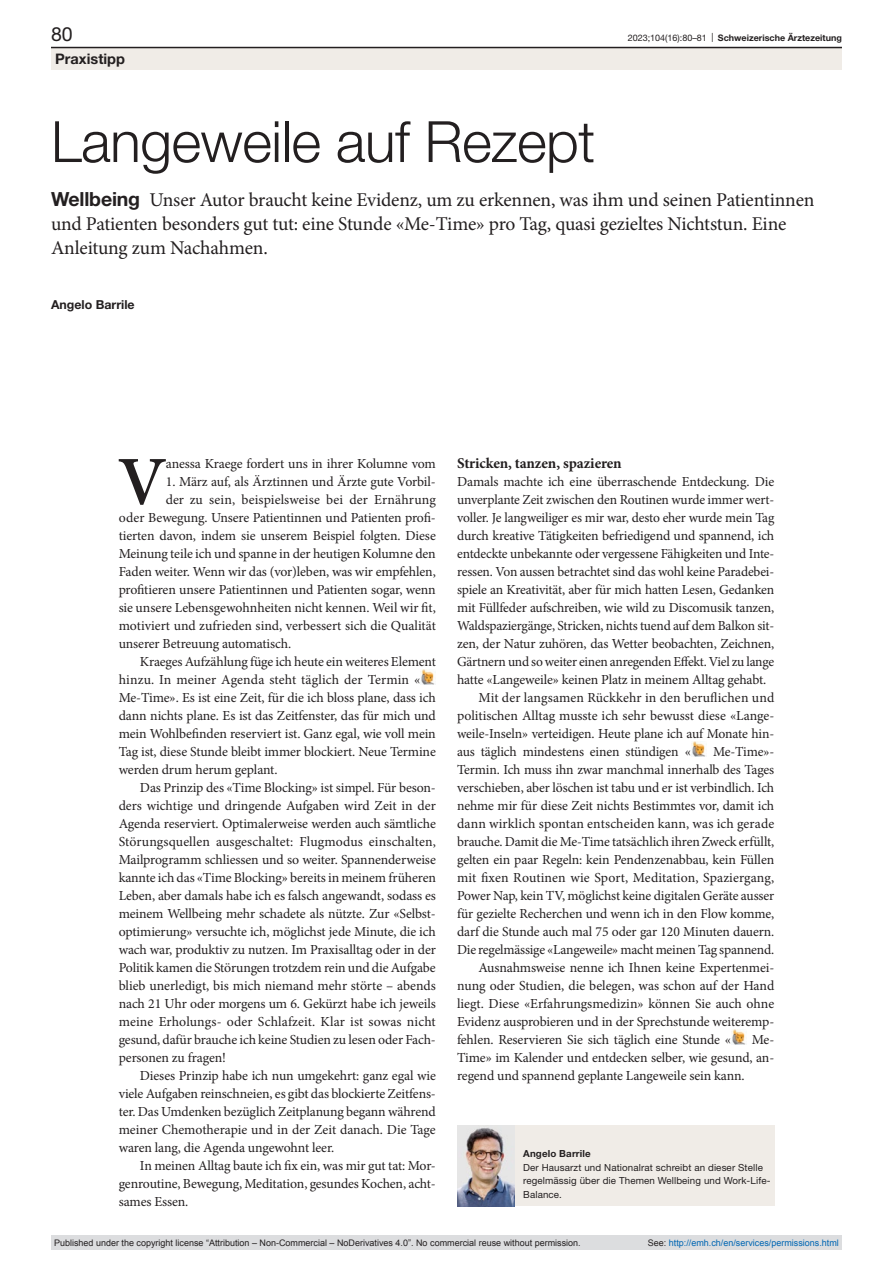
<style>
.page{position:relative;width:893px;height:1263px;background:#fff}
.page>*{position:absolute;margin:0;border:0;box-sizing:border-box;transform-origin:0 0}
.paragraph-initial{font:600 69.15px "Minion Pro";color:#231f20}
.article-title-L38{font:300 57px "Helvetica Neue LT Pro";letter-spacing:-.01em;color:#231f20}
.lead{font:19.5px/24px "Minion Pro";letter-spacing:-.01em;color:#231f20}
.pagina{font:19.5px "Helvetica Neue LT Pro";color:#231f20}
.head2{font:700 15px "Minion Pro";letter-spacing:-.01em;color:#231f20}
.rubrik{font:700 14.55px "Helvetica Neue LT Pro";color:#231f20}
.paragraph-indent{font:13.8px/18px "Minion Pro";letter-spacing:-.01em;color:#231f20;text-align:justify}
.paragraph{font:13.8px/18px "Minion Pro";letter-spacing:-.015em;color:#231f20;text-align:justify}
.paragraph-initial-2{font:13.8px "Minion Pro";letter-spacing:-.01em;color:#231f20}
.paragraph-initial-3{font:13.8px "Minion Pro";letter-spacing:.01em;color:#231f20}
.authors{font:700 12.3px "Helvetica Neue LT Pro";color:#231f20}
.affiliations-small{font:9.75px/13.5px "Helvetica Neue LT Pro";letter-spacing:.01em;color:#231f20}
.authors-small{font:700 9.75px "Helvetica Neue LT Pro";letter-spacing:.01em;color:#231f20}
.t1{font:9px "Arial";color:#231f20}
.t2{font:9px "Arial";color:#0066b3}
.t3{font:700 9px "Helvetica Neue LT Pro";color:#231f20}
.s1{font-weight:400}
.s2{font-family:"Helvetica Neue LT Pro";font-weight:700}
.s3{color:#231f20}
</style>
<div class="page">
<div style="left:51px;top:48px;width:791px;height:22px;background:#f0ece7"></div>
<hr style="left:51px;top:47px;width:791px;height:1px;background:#231f20">
<img style="left:420px;top:669px;width:15px;height:15px">
<img style="left:691px;top:741px;width:15px;height:15px">
<img style="left:731px;top:1029px;width:15px;height:15px">
<div style="left:457px;top:1125px;width:317px;height:81px;background:#f0ece7"></div>
<img style="left:457px;top:1125px;width:58px;height:81px">
<div style="left:51px;top:1235px;width:791px;height:15px;background:#dcdddf"></div>
<p class="pagina" style="left:51px;top:22px;width:23px">80</p>
<p class="t3" style="left:628px;top:32px;width:216px"><span class="s1">2023;104(16):80–81 |</span> Schweizerische Ärztezeitung</p>
<p class="rubrik" style="left:55px;top:49px;width:71px">Praxistipp</p>
<p class="article-title-L38" style="left:51px;top:107px;width:546px">Langeweile auf Rezept</p>
<p class="lead" style="left:51px;top:188px;width:765px"><span class="s2">Wellbeing</span> Unser Autor braucht keine Evidenz, um zu erkennen, was ihm und seinen Patientinnen und Patienten besonders gut tut: eine Stunde «Me-Time» pro Tag, quasi gezieltes Nichtstun. Eine<br>Anleitung zum Nachahmen.</p>
<p class="authors" style="left:51px;top:297px;width:85px">Angelo Barrile</p>
<p class="paragraph-initial" style="left:118px;top:434px;width:50px">V</p>
<p class="paragraph-initial-2" style="left:166px;top:454px;width:271px">anessa Kraege fordert uns in ihrer Kolumne vom</p>
<p class="paragraph-initial-2" style="left:166px;top:472px;width:271px">1. März auf, als Ärztinnen und Ärzte gute Vorbil-</p>
<p class="paragraph-initial-3" style="left:166px;top:490px;width:271px">der zu sein, beispielsweise bei der Ernährung</p>
<p class="paragraph-initial-2" style="left:119px;top:508px;width:319px">oder Bewegung. Unsere Patientinnen und Patienten profi-</p>
<p class="paragraph-initial-2" style="left:119px;top:526px;width:319px">tierten davon, indem sie unserem Beispiel folgten. Diese</p>
<p class="paragraph-initial-2" style="left:119px;top:544px;width:319px">Meinung teile ich und spanne in der heutigen Kolumne den</p>
<p class="paragraph-initial-2" style="left:119px;top:562px;width:319px">Faden weiter. Wenn wir das (vor)leben, was wir empfehlen,</p>
<p class="paragraph-initial-2" style="left:119px;top:580px;width:319px">profitieren unsere Patientinnen und Patienten sogar, wenn</p>
<p class="paragraph-initial-2" style="left:119px;top:598px;width:319px">sie unsere Lebensgewohnheiten nicht kennen. Weil wir fit,</p>
<p class="paragraph-initial-2" style="left:119px;top:616px;width:319px">motiviert und zufrieden sind, verbessert sich die Qualität</p>
<p class="paragraph-initial-2" style="left:119px;top:634px;width:174px">unserer Betreuung automatisch.</p>
<p class="paragraph-indent" style="left:119px;top:653px;width:319px;text-align:left;text-indent:21px">Kraeges Aufzählung füge ich heute ein weiteres Element hinzu. In meiner Agenda steht täglich der Termin « Me-Time». Es ist eine Zeit, für die ich bloss plane, dass ich dann nichts plane. Es ist das Zeitfenster, das für mich und mein Wohlbefinden reserviert ist. Ganz egal, wie voll mein Tag ist, diese Stunde bleibt immer blockiert. Neue Termine werden drum herum geplant.</p>
<p class="paragraph-indent" style="left:119px;top:779px;width:319px;text-align:left;text-indent:21px">Das Prinzip des «Time Blocking» ist simpel. Für beson&shy;ders wichtige und dringende Aufgaben wird Zeit in der Agenda reserviert. Optimalerweise werden auch sämtliche Störungsquellen ausgeschaltet: Flugmodus einschalten, Mailprogramm schliessen und so weiter. Spannenderweise kannte ich das «Time Blocking» bereits in meinem früheren Leben, aber damals habe ich es falsch angewandt, sodass es meinem Wellbeing mehr schadete als nützte. Zur «Selbst&shy;optimierung» versuchte ich, möglichst jede Minute, die ich wach war, produktiv zu nutzen. Im Praxisalltag oder in der Politik kamen die Störungen trotzdem rein und die Aufgabe blieb unerledigt, bis mich niemand mehr störte – abends nach 21 Uhr oder morgens um 6. Gekürzt habe ich jeweils meine Erholungs- oder Schlafzeit. Klar ist sowas nicht gesund, dafür brauche ich keine Studien zu lesen oder Fach&shy;personen zu fragen!</p>
<p class="paragraph-indent" style="left:119px;top:1067px;width:319px;text-indent:21px">Dieses Prinzip habe ich nun umgekehrt: ganz egal wie viele Aufgaben reinschneien, es gibt das blockierte Zeitfens&shy;ter. Das Umdenken bezüglich Zeitplanung begann während meiner Chemotherapie und in der Zeit danach. Die Tage waren lang, die Agenda ungewohnt leer.</p>
<p class="paragraph-indent" style="left:119px;top:1157px;width:319px;text-indent:21px">In meinen Alltag baute ich fix ein, was mir gut tat: Mor&shy;genroutine, Bewegung, Meditation, gesundes Kochen, acht&shy;sames Essen.</p>
<p class="head2" style="left:457px;top:453px;width:166px">Stricken, tanzen, spazieren</p>
<p class="paragraph" style="left:457px;top:473px;width:319px">Damals machte ich eine überraschende Entdeckung. Die unverplante Zeit zwischen den Routinen wurde immer wert&shy;voller. Je langweiliger es mir war, desto eher wurde mein Tag durch kreative Tätigkeiten befriedigend und spannend, ich entdeckte unbekannte oder vergessene Fähigkeiten und Inte&shy;ressen. Von aussen betrachtet sind das wohl keine Paradebei&shy;spiele an Kreativität, aber für mich hatten Lesen, Gedanken mit Füllfeder aufschreiben, wie wild zu Discomusik tanzen, Waldspaziergänge, Stricken, nichts tuend auf dem Balkon sit&shy;zen, der Natur zuhören, das Wetter beobachten, Zeichnen, Gärtnern und so weiter einen anregenden Effekt. Viel zu lange hatte «Langeweile» keinen Platz in meinem Alltag gehabt.</p>
<p class="paragraph-indent" style="left:457px;top:689px;width:319px;text-indent:21px">Mit der langsamen Rückkehr in den beruflichen und politischen Alltag musste ich sehr bewusst diese «Lange&shy;weile-Inseln» verteidigen. Heute plane ich auf Monate hin&shy;aus täglich mindestens einen stündigen «</p>
<p class="paragraph-indent" style="left:457px;top:743px;width:319px;text-indent:256px">Me-Time»- Termin. Ich muss ihn zwar manchmal innerhalb des Tages verschieben, aber löschen ist tabu und er ist verbindlich. Ich nehme mir für diese Zeit nichts Bestimmtes vor, damit ich dann wirklich spontan entscheiden kann, was ich gerade brauche. Damit die Me-Time tatsächlich ihren Zweck erfüllt, gelten ein paar Regeln: kein Pendenzenabbau, kein Füllen mit fixen Routinen wie Sport, Meditation, Spaziergang, Power Nap, kein TV, möglichst keine digitalen Geräte ausser für gezielte Recherchen und wenn ich in den Flow komme, darf die Stunde auch mal 75 oder gar 120 Minuten dauern.<br>Die regelmässige «Langeweile» macht meinen Tag spannend.</p>
<p class="paragraph-indent" style="left:457px;top:959px;width:319px;text-indent:21px">Ausnahmsweise nenne ich Ihnen keine Expertenmei&shy;nung oder Studien, die belegen, was schon auf der Hand liegt. Diese «Erfahrungsmedizin» können Sie auch ohne Evidenz ausprobieren und in der Sprechstunde weiteremp&shy;fehlen. Reservieren Sie sich täglich eine Stunde «</p>
<p class="paragraph-indent" style="left:457px;top:1031px;width:319px;text-indent:295px">Me-Time» im Kalender und entdecken selber, wie gesund, an&shy;regend und spannend geplante Langeweile sein kann.</p>
<p class="authors-small" style="left:523px;top:1147px;width:69px">Angelo Barrile</p>
<p class="affiliations-small" style="left:523px;top:1160px;width:249px">Der Hausarzt und Nationalrat schreibt an dieser Stelle regelmässig über die Themen Wellbeing und Work-Life-<br>Balance.</p>
<p class="t1" style="left:54px;top:1237px;width:528px">Published under the copyright license “Attribution – Non-Commercial – NoDerivatives 4.0”. No commercial reuse without permission.</p>
<p class="t2" style="left:648px;top:1237px;width:193px"><span class="s3">See:</span> http://emh.ch/en/services/permissions.html</p>
</div>
